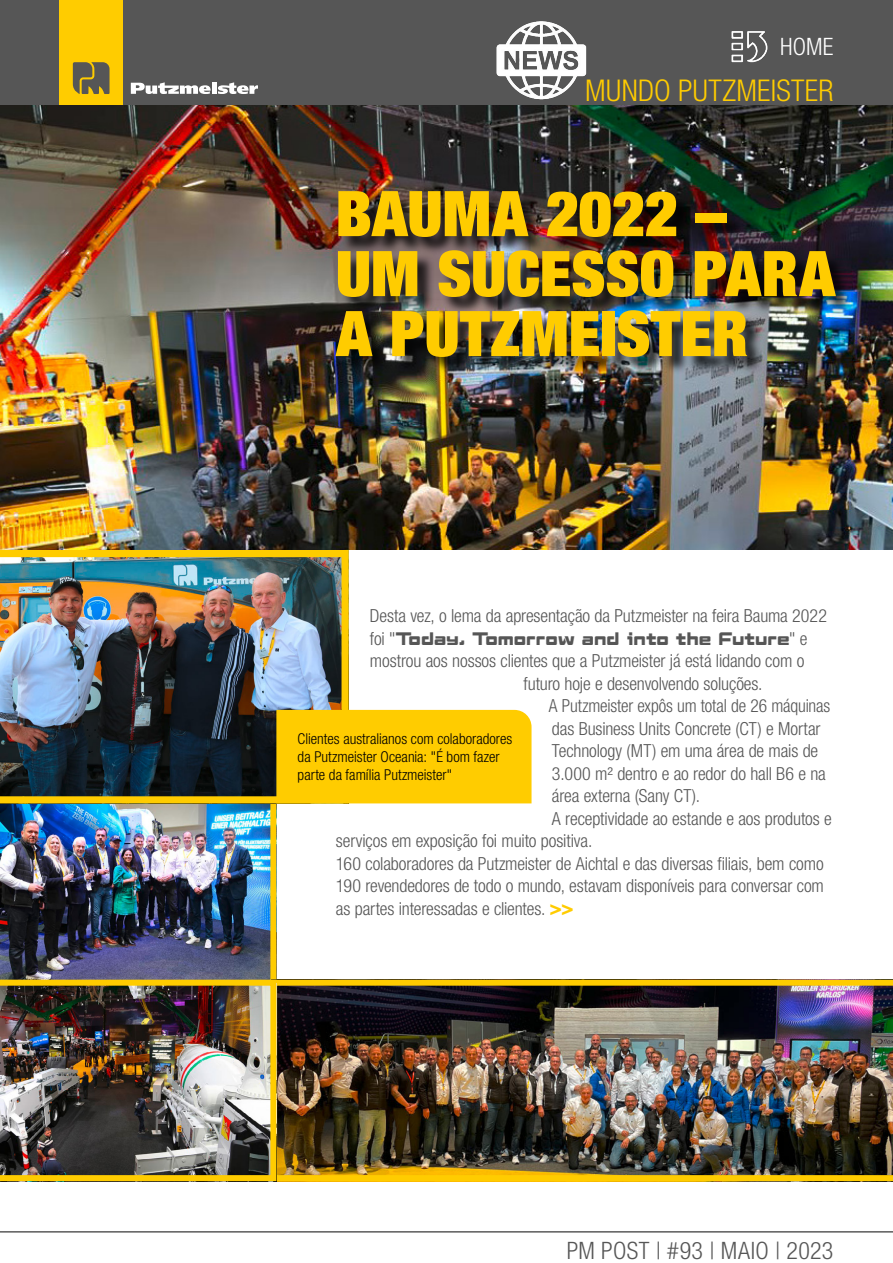
<style>
.page{position:relative;width:893px;height:1263px;background:#fff}
.page>*{position:absolute;margin:0;border:0;box-sizing:border-box;transform-origin:0 0}
.t1{font:900 condensed 63px/60px "Helvetica Neue LT Pro";color:#fc0}
.t2{font:300 condensed 30px "Helvetica Neue LT Pro";letter-spacing:.01em;color:#fc0}
.t3{font:300 condensed 24px "Helvetica Neue LT Pro";letter-spacing:.015em;color:#565656}
.t4{font:300 condensed 24px "Helvetica Neue LT Pro";color:#fff}
.t5{font:700 condensed 21px "Helvetica Neue LT Pro";color:#fc0}
.t6{font:300 condensed 18px/22.5px "Helvetica Neue LT Pro";letter-spacing:-.005em;color:#565656}
.t7{font:18px "Elevon Four G";color:#565656}
.t8{font:300 condensed 15px/18px "Helvetica Neue LT Pro";color:#000}
.s1{font-family:"Helvetica Neue LT Pro";font-weight:300;font-stretch:condensed}
</style>
<div class="page">
<img style="left:0;top:803px;width:276px;height:177px">
<div style="left:0;top:0;width:893px;height:105px;background:#565656"></div>
<div style="left:60px;top:0;width:63px;height:105px;background:#fc0"></div>
<svg style="left:73px;top:62px;width:37px;height:32px"></svg>
<svg style="left:131px;top:82px;width:127px;height:12px"></svg>
<svg style="left:0;top:1231px;width:893px;height:2px;background:#828282"></svg>
<img style="left:731px;top:31px;width:37px;height:32px">
<img style="left:0;top:550px;width:349px;height:253px">
<img style="left:276px;top:980px;width:617px;height:201px">
<img style="left:0;top:980px;width:276px;height:201px">
<img style="left:0;top:105px;width:893px;height:445px">
<div style="left:339px;top:194px;width:515px;height:182px;background:#000;opacity:.75"></div>
<div style="left:276px;top:710px;width:255px;height:93px;background:#fc0"></div>
<img style="left:496px;top:21px;width:91px;height:79px">
<h3 class="t4" style="left:780px;top:33px;width:55px">HOME</h3>
<h2 class="t2" style="left:585px;top:73px;width:250px">MUNDO PUTZMEISTER</h2>
<h1 class="t1" style="left:336px;top:182px;width:501px">BAUMA 2022 –<br>UM SUCESSO PARA<br>A PUTZMEISTER</h1>
<p class="t6" style="left:370px;top:605px;width:459px">Desta vez, o lema da apresentação da Putzmeister na feira Bauma 2022</p>
<p class="t7" style="left:370px;top:628px;width:439px"><span class="s1">foi "</span>Today, Tomorrow and into the Future<span class="s1">" e</span></p>
<p class="t6" style="left:523px;top:650px;width:282px;text-indent:-153px">mostrou aos nossos clientes que a Putzmeister já está lidando com o futuro hoje e desenvolvendo soluções.</p>
<p class="t6" style="left:549px;top:695px;width:283px">A Putzmeister expôs um total de 26 máquinas</p>
<p class="t6" style="left:552px;top:717px;width:270px">das Business Units Concrete (CT) e Mortar</p>
<p class="t6" style="left:552px;top:740px;width:268px">Technology (MT) em uma área de mais de</p>
<p class="t6" style="left:552px;top:762px;width:276px">3.000 m² dentro e ao redor do hall B6 e na</p>
<p class="t6" style="left:552px;top:785px;width:150px">área externa (Sany CT).</p>
<p class="t6" style="left:552px;top:807px;width:281px">A receptividade ao estande e aos produtos e</p>
<p class="t6" style="left:336px;top:830px;width:258px">serviços em exposição foi muito positiva.</p>
<p class="t6" style="left:336px;top:852px;width:489px">160 colaboradores da Putzmeister de Aichtal e das diversas filiais, bem como</p>
<p class="t6" style="left:336px;top:875px;width:489px">190 revendedores de todo o mundo, estavam disponíveis para conversar com</p>
<p class="t6" style="left:336px;top:897px;width:211px">as partes interessadas e clientes.</p>
<p class="t8" style="left:298px;top:730px;width:216px">Clientes australianos com colaboradores da Putzmeister Oceania: "É bom fazer parte da família Putzmeister"</p>
<p class="t5" style="left:550px;top:895px;width:26px">&gt;&gt;</p>
<h3 class="t3" style="left:567px;top:1236px;width:268px">PM POST | #93 | MAIO | 2023</h3>
</div>
